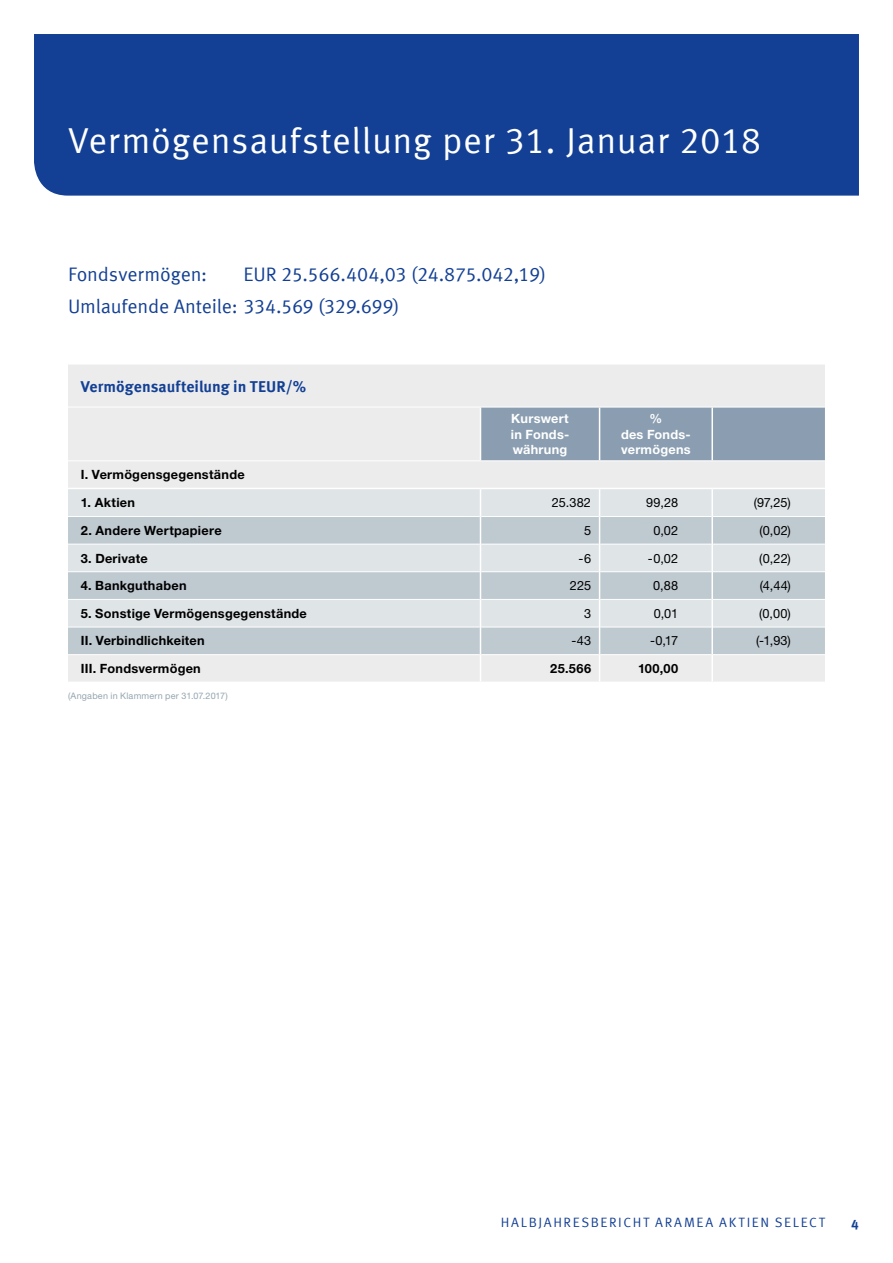
<style>
.page{position:relative;width:893px;height:1263px;background:#fff}
.page>*{position:absolute;margin:0;border:0;box-sizing:border-box;transform-origin:0 0}
.t1{font:36px "Meta Offc Pro Norm";letter-spacing:.015em;color:#fff}
.t2{font:19.5px/32px "Meta Offc Pro Norm";letter-spacing:-.01em;color:#134094}
.t3{font:700 15.75px "Meta Offc Pro";color:#134094}
.t4{font:13.5px "Meta Offc Pro Norm";letter-spacing:.12em;color:#134094}
.t5{font:700 13.5px "Meta Offc Pro";color:#134094}
.t6{font:700 12.75px "Helvetica Neue LTW1 G";letter-spacing:.02em;color:#000}
.t7{font:12.75px "Helvetica Neue LTW1 G";letter-spacing:.01em;color:#000}
.t8{font:700 12.75px/15.9px "Helvetica Neue LTW1 G";letter-spacing:.02em;color:#fff;text-align:justify}
.t9{font:9px "Helvetica Neue LTW1 G";letter-spacing:.025em;color:#94a5b0}
</style>
<div class="page">
<div style="left:34px;top:34px;width:825px;height:162px;background:#134094"></div>
<div style="left:68px;top:365px;width:757px;height:123px;background:#ececed"></div>
<div style="left:481px;top:408px;width:344px;height:52px;background:#8b9eb1"></div>
<hr style="left:68px;top:407px;width:412px;height:1px;background:#fff">
<hr style="left:480px;top:407px;width:120px;height:1px;background:#fff">
<hr style="left:600px;top:407px;width:112px;height:1px;background:#fff">
<hr style="left:712px;top:407px;width:113px;height:1px;background:#fff">
<hr style="left:68px;top:460px;width:412px;height:1px;background:#fff">
<hr style="left:480px;top:460px;width:120px;height:1px;background:#fff">
<hr style="left:600px;top:460px;width:112px;height:1px;background:#fff">
<hr style="left:712px;top:460px;width:113px;height:1px;background:#fff">
<hr style="left:480px;top:407px;width:1px;height:53px;background:#fff">
<hr style="left:599px;top:407px;width:1px;height:53px;background:#fff">
<svg style="left:68px;top:489px;width:757px;height:192px;background:#d4dadf"></svg>
<hr style="left:711px;top:407px;width:2px;height:53px;background:#fff">
<hr style="left:711px;top:489px;width:2px;height:27px;background:#fff">
<hr style="left:711px;top:516px;width:2px;height:28px;background:#fff">
<hr style="left:711px;top:544px;width:2px;height:28px;background:#fff">
<hr style="left:711px;top:572px;width:2px;height:27px;background:#fff">
<hr style="left:711px;top:599px;width:2px;height:28px;background:#fff">
<hr style="left:711px;top:627px;width:2px;height:28px;background:#fff">
<hr style="left:711px;top:655px;width:2px;height:26px;background:#fff">
<h1 class="t1" style="left:68px;top:113px;width:695px">Vermögensaufstellung per 31. Januar 2018</h1>
<h2 class="t2" style="left:68px;top:257px;width:480px;text-indent:176px">EUR 25.566.404,03 (24.875.042,19)<br>Umlaufende Anteile: 334.569 (329.699)</h2>
<h2 class="t2" style="left:68px;top:257px;width:141px">Fondsvermögen:</h2>
<p class="t3" style="left:81px;top:374px;width:227px">Vermögensaufteilung in TEUR/%</p>
<p class="t8" style="left:511px;top:410px;width:60px">Kurswert in Fonds&shy;währung</p>
<p class="t8" style="left:621px;top:410px;width:71px;text-align:center">%<br>des Fonds&shy;vermögens</p>
<p class="t6" style="left:81px;top:467px;width:165px">I. Vermögensgegenstände</p>
<p class="t6" style="left:81px;top:495px;width:56px">1. Aktien</p>
<p class="t7" style="left:552px;top:495px;width:41px">25.382</p>
<p class="t7" style="left:646px;top:495px;width:34px">99,28</p>
<p class="t7" style="left:754px;top:495px;width:39px">(97,25)</p>
<p class="t6" style="left:81px;top:522px;width:142px">2. Andere Wertpapiere</p>
<p class="t7" style="left:584px;top:522px;width:9px">5</p>
<p class="t7" style="left:653px;top:522px;width:26px">0,02</p>
<p class="t7" style="left:759px;top:522px;width:33px">(0,02)</p>
<p class="t6" style="left:81px;top:550px;width:68px">3. Derivate</p>
<p class="t7" style="left:579px;top:550px;width:14px">-6</p>
<p class="t7" style="left:648px;top:550px;width:32px">-0,02</p>
<p class="t7" style="left:759px;top:550px;width:33px">(0,22)</p>
<p class="t6" style="left:81px;top:578px;width:107px">4. Bankguthaben</p>
<p class="t7" style="left:570px;top:578px;width:23px">225</p>
<p class="t7" style="left:653px;top:578px;width:27px">0,88</p>
<p class="t7" style="left:760px;top:578px;width:33px">(4,44)</p>
<p class="t6" style="left:81px;top:605px;width:228px">5. Sonstige Vermögensgegenstände</p>
<p class="t7" style="left:584px;top:605px;width:9px">3</p>
<p class="t7" style="left:654px;top:605px;width:26px">0,01</p>
<p class="t7" style="left:759px;top:605px;width:33px">(0,00)</p>
<p class="t6" style="left:81px;top:633px;width:125px">II. Verbindlichkeiten</p>
<p class="t7" style="left:571px;top:633px;width:21px">-43</p>
<p class="t7" style="left:650px;top:633px;width:30px">-0,17</p>
<p class="t7" style="left:756px;top:633px;width:36px">(-1,93)</p>
<p class="t6" style="left:81px;top:661px;width:122px">III. Fondsvermögen</p>
<p class="t6" style="left:550px;top:661px;width:42px">25.566</p>
<p class="t6" style="left:638px;top:661px;width:42px">100,00</p>
<p class="t9" style="left:68px;top:690px;width:161px">(Angaben in Klammern per 31.07.2017)</p>
<p class="t4" style="left:501px;top:1211px;width:293px">HALBJAHRESBERICHT Ara mea Aktien Select</p>
<p class="t5" style="left:851px;top:1214px;width:9px">4</p>
</div>
